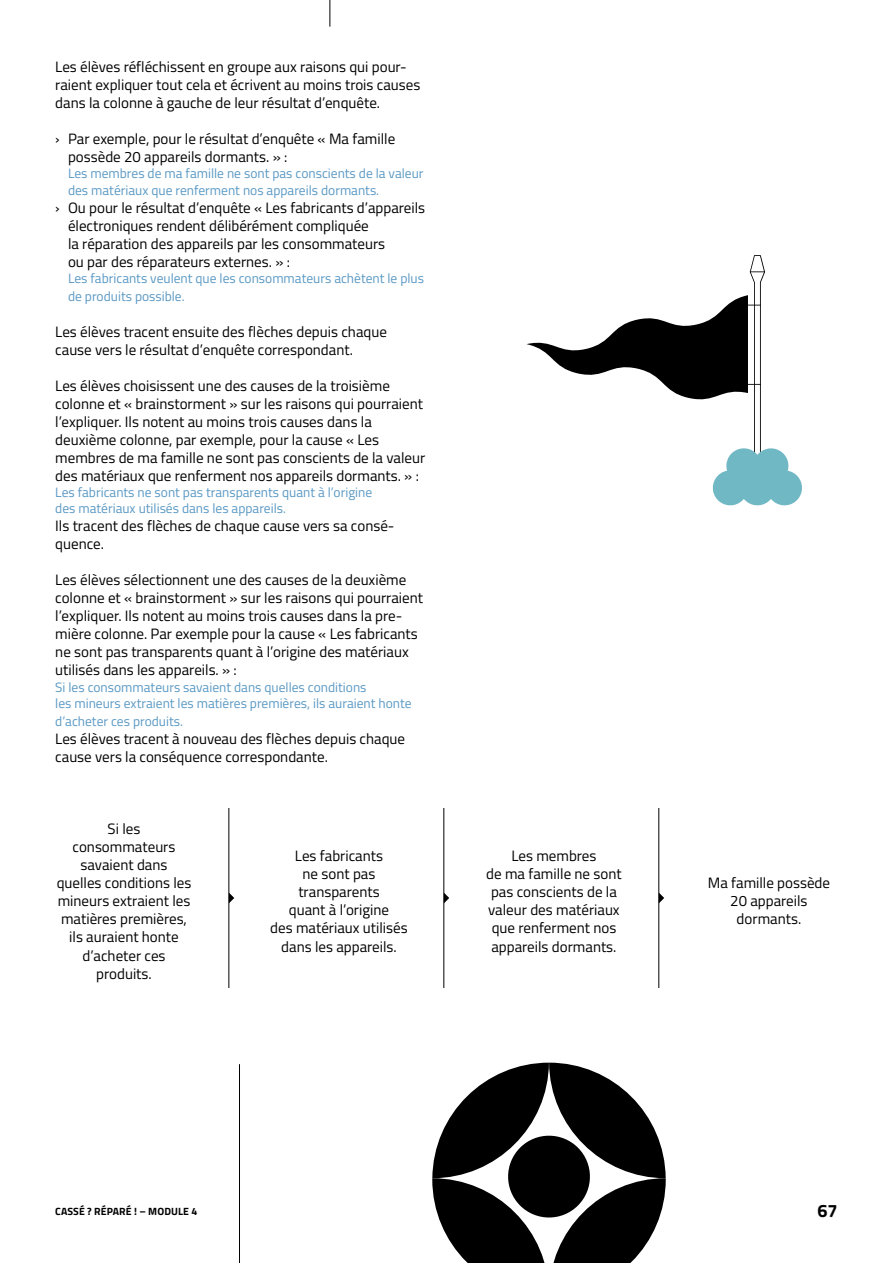
<style>
.page{position:relative;width:893px;height:1263px;background:#fff}
.page>*{position:absolute;margin:0;border:0;box-sizing:border-box;transform-origin:0 0}
.t1{font:700 18px "Titillium Web";color:#000}
.t2{font:15px/18px "Titillium Web";color:#000}
.t3{font:13.5px/16.2px "Titillium Web";color:#5b99c4}
.t4{font:700 10.5px "Titillium Web";letter-spacing:.01em;color:#000}
</style>
<div class="page">
<svg style="left:230px;top:894px;width:4px;height:8px"></svg>
<hr style="left:229px;top:808px;width:1px;height:180px;background:#000">
<svg style="left:329px;top:0;width:1px;height:27px"></svg>
<hr style="left:239px;top:1064px;width:1px;height:199px;background:#000">
<svg style="left:432px;top:1063px;width:234px;height:200px"></svg>
<svg style="left:526px;top:255px;width:276px;height:251px"></svg>
<svg style="left:445px;top:894px;width:4px;height:8px"></svg>
<hr style="left:444px;top:808px;width:1px;height:180px;background:#000">
<svg style="left:660px;top:894px;width:4px;height:8px"></svg>
<hr style="left:659px;top:808px;width:1px;height:180px;background:#000">
<p class="t2" style="left:55px;top:57px;width:367px">Les élèves réfléchissent en groupe aux raisons qui pour&shy;raient expliquer tout cela et écrivent au moins trois causes dans la colonne à gauche de leur résultat d’enquête.</p>
<p class="t2" style="left:68px;top:129px;width:329px;text-indent:-13px">› Par exemple, pour le résultat d’enquête « Ma famille possède 20 appareils dormants. » :</p>
<p class="t3" style="left:68px;top:165px;width:357px">Les membres de ma famille ne sont pas conscients de la valeur des matériaux que renferment nos appareils dormants.</p>
<p class="t2" style="left:68px;top:198px;width:359px;text-indent:-13px">› Ou pour le résultat d’enquête « Les fabricants d’appareils électroniques rendent délibérément compliquée<br>la réparation des appareils par les consommateurs<br>ou par des réparateurs externes. » :</p>
<p class="t3" style="left:68px;top:268px;width:358px;line-height:18px">Les fabricants veulent que les consommateurs achètent le plus de produits possible.</p>
<p class="t2" style="left:55px;top:322px;width:333px">Les élèves tracent ensuite des flèches depuis chaque cause vers le résultat d’enquête correspondant.</p>
<p class="t2" style="left:55px;top:376px;width:371px">Les élèves choisissent une des causes de la troisième colonne et « brainstorment » sur les raisons qui pourraient l’expliquer. Ils notent au moins trois causes dans la deuxième colonne, par exemple, pour la cause « Les membres de ma famille ne sont pas conscients de la valeur des matériaux que renferment nos appareils dormants. » :</p>
<p class="t3" style="left:55px;top:484px;width:318px">Les fabricants ne sont pas transparents quant à l’origine des matériaux utilisés dans les appareils.</p>
<p class="t2" style="left:55px;top:516px;width:341px">Ils tracent des flèches de chaque cause vers sa consé&shy;quence.</p>
<p class="t2" style="left:55px;top:570px;width:369px">Les élèves sélectionnent une des causes de la deuxième colonne et « brainstorment » sur les raisons qui pourraient l’expliquer. Ils notent au moins trois causes dans la pre&shy;mière colonne. Par exemple pour la cause « Les fabricants ne sont pas transparents quant à l’origine des matériaux utilisés dans les appareils. » :</p>
<p class="t3" style="left:55px;top:678px;width:358px">Si les consommateurs savaient dans quelles conditions<br>les mineurs extraient les matières premières, ils auraient honte</p>
<p class="t3" style="left:55px;top:712px;width:129px">d’acheter ces produits.</p>
<p class="t2" style="left:55px;top:729px;width:351px">Les élèves tracent à nouveau des flèches depuis chaque cause vers la conséquence correspondante.</p>
<p class="t2" style="left:57px;top:819px;width:136px;text-align:center">Si les consommateurs savaient dans quelles conditions les mineurs extraient les matières premières, ils auraient honte d’acheter ces produits.</p>
<p class="t2" style="left:270px;top:846px;width:139px;text-align:center">Les fabricants<br>ne sont pas transparents<br>quant à l’origine<br>des matériaux utilisés dans les appareils.</p>
<p class="t2" style="left:486px;top:846px;width:137px;text-align:center">Les membres<br>de ma famille ne sont pas conscients de la valeur des matériaux que renferment nos appareils dormants.</p>
<p class="t2" style="left:708px;top:873px;width:124px;text-align:center">Ma famille possède<br>20 appareils dormants.</p>
<p class="t4" style="left:55px;top:1203px;width:143px">CASSÉ ? RÉPARÉ ! – MODULE 4</p>
<p class="t1" style="left:817px;top:1197px;width:22px">67</p>
</div>
